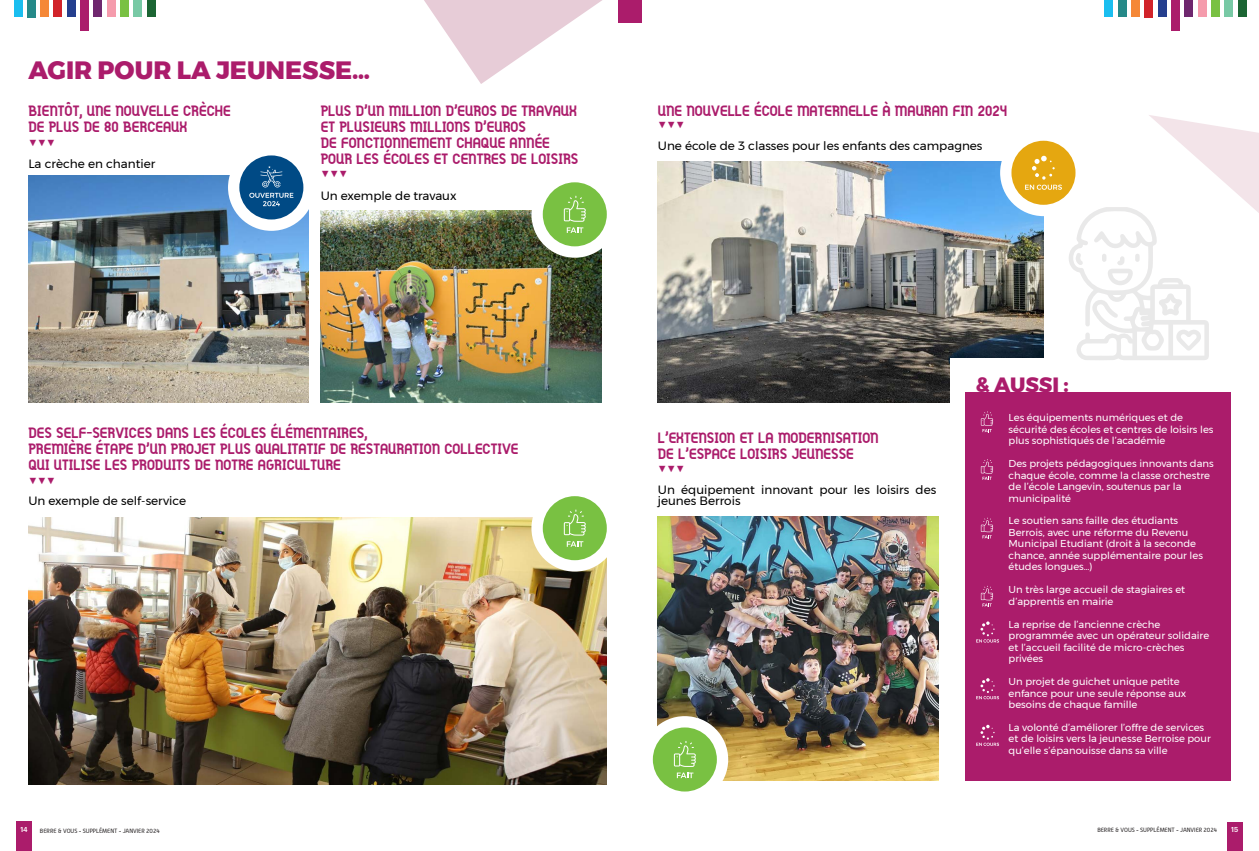
<style>
.page{position:relative;width:1259px;height:851px;background:#fff}
.page>*{position:absolute;margin:0;border:0;box-sizing:border-box;transform-origin:0 0}
.t1{font:800 25px "Montserrat";color:#ab1c6b}
.t2{font:800 20.6px "Montserrat";color:#ab1c6b}
.t3{font:15px/16px "Gilbert Bold Preview 4";color:#ab1c6b}
.t4{font:12px/11.5px "Montserrat";color:#000001}
.t5{font:10px/11.5px "Montserrat";color:#fff}
.t6{font:500 7px "Graphik";color:#fff}
.t7{font:6px "Alwyn";color:#231f20}
</style>
<div class="page">
<img style="left:658px;top:162px;width:385px;height:240px">
<div style="left:950px;top:358px;width:292px;height:252px;background:#fff"></div>
<svg style="left:424px;top:0;width:218px;height:84px"></svg>
<div style="left:618px;top:0;width:12px;height:23px;background:#ab1c6b"></div>
<div style="left:16px;top:821px;width:16px;height:29px;background:#ab1c6b"></div>
<div style="left:1227px;top:821px;width:15px;height:29px;background:#ab1c6b"></div>
<div style="left:27px;top:0;width:9px;height:17px;background:#258988"></div>
<div style="left:14px;top:0;width:8px;height:16px;background:#1abef0"></div>
<div style="left:147px;top:0;width:8px;height:16px;background:#1b6533"></div>
<div style="left:107px;top:0;width:9px;height:16px;background:#f59bac"></div>
<div style="left:94px;top:0;width:8px;height:16px;background:#6f276e"></div>
<div style="left:80px;top:0;width:9px;height:31px;background:#ab1c6b"></div>
<div style="left:67px;top:0;width:9px;height:16px;background:#253f8e"></div>
<div style="left:40px;top:0;width:9px;height:17px;background:#f58837"></div>
<div style="left:54px;top:0;width:8px;height:16px;background:#d1232a"></div>
<div style="left:134px;top:0;width:8px;height:16px;background:#78c9a5"></div>
<div style="left:120px;top:0;width:9px;height:16px;background:#79c142"></div>
<div style="left:1117px;top:0;width:9px;height:16px;background:#258988"></div>
<div style="left:1104px;top:0;width:9px;height:16px;background:#1abef0"></div>
<div style="left:1237px;top:0;width:9px;height:16px;background:#1b6533"></div>
<div style="left:1197px;top:0;width:9px;height:16px;background:#f59bac"></div>
<div style="left:1184px;top:0;width:9px;height:16px;background:#6f276e"></div>
<div style="left:1171px;top:0;width:8px;height:31px;background:#ab1c6b"></div>
<div style="left:1157px;top:0;width:9px;height:16px;background:#253f8e"></div>
<div style="left:1131px;top:0;width:8px;height:17px;background:#f58837"></div>
<div style="left:1144px;top:0;width:9px;height:17px;background:#d1232a"></div>
<div style="left:1224px;top:0;width:9px;height:16px;background:#78c9a5"></div>
<div style="left:1211px;top:0;width:8px;height:16px;background:#79c142"></div>
<div style="left:965px;top:392px;width:265px;height:388px;background:#ab1c6b"></div>
<img style="left:28px;top:176px;width:281px;height:226px">
<img style="left:321px;top:211px;width:280px;height:191px">
<img style="left:28px;top:517px;width:579px;height:267px">
<img style="left:658px;top:516px;width:280px;height:264px">
<div style="left:228px;top:144px;width:87px;height:87px;background:#fff;border-radius:50%"></div>
<div style="left:239px;top:155px;width:64px;height:64px;background:#004a85;border-radius:50%"></div>
<svg style="left:260px;top:166px;width:22px;height:21px"></svg>
<svg style="left:249px;top:193px;width:44px;height:13px"></svg>
<div style="left:531px;top:171px;width:87px;height:87px;background:#fff;border-radius:50%"></div>
<div style="left:543px;top:182px;width:64px;height:64px;background:#79c142;border-radius:50%"></div>
<svg style="left:564px;top:196px;width:22px;height:37px"></svg>
<div style="left:531px;top:484px;width:87px;height:87px;background:#fff;border-radius:50%"></div>
<div style="left:543px;top:496px;width:64px;height:64px;background:#79c142;border-radius:50%"></div>
<svg style="left:567px;top:541px;width:16px;height:5px"></svg>
<svg style="left:564px;top:509px;width:22px;height:26px"></svg>
<div style="left:641px;top:716px;width:87px;height:86px;background:#fff;border-radius:50%"></div>
<div style="left:653px;top:727px;width:64px;height:64px;background:#79c142;border-radius:50%"></div>
<svg style="left:677px;top:772px;width:16px;height:6px"></svg>
<svg style="left:674px;top:741px;width:22px;height:25px"></svg>
<div style="left:1000px;top:129px;width:86px;height:87px;background:#fff;border-radius:50%"></div>
<div style="left:1011px;top:141px;width:64px;height:64px;background:#e5a710;border-radius:50%"></div>
<svg style="left:1025px;top:156px;width:37px;height:34px"></svg>
<svg style="left:981px;top:459px;width:12px;height:21px"></svg>
<svg style="left:981px;top:411px;width:12px;height:21px"></svg>
<svg style="left:981px;top:517px;width:12px;height:21px"></svg>
<svg style="left:981px;top:585px;width:12px;height:21px"></svg>
<svg style="left:976px;top:678px;width:23px;height:21px"></svg>
<svg style="left:976px;top:724px;width:23px;height:21px"></svg>
<svg style="left:976px;top:621px;width:23px;height:21px"></svg>
<svg style="left:1068px;top:115px;width:191px;height:245px"></svg>
<p class="t1" style="left:28px;top:49px;width:343px">AGIR POUR LA JEUNESSE…</p>
<p class="t3" style="left:28px;top:101px;width:204px">BIENTÔT, UNE NOUVELLE CRÈCHE</p>
<p class="t3" style="left:28px;top:117px;width:161px">DE PLUS DE 80 BERCEAUX</p>
<p class="t4" style="left:28px;top:158px;width:129px">La crèche en chantier</p>
<p class="t3" style="left:321px;top:101px;width:259px">PLUS D’UN MILLION D’EUROS DE TRAVAUX ET PLUSIEURS MILLIONS D’EUROS<br>DE FONCTIONNEMENT CHAQUE ANNÉE POUR LES ÉCOLES ET CENTRES DE LOISIRS</p>
<p class="t4" style="left:321px;top:190px;width:137px">Un exemple de travaux</p>
<p class="t3" style="left:28px;top:423px;width:492px">DES SELF-SERVICES DANS LES ÉCOLES ÉLÉMENTAIRES,<br>PREMIÈRE ÉTAPE D’UN PROJET PLUS QUALITATIF DE RESTAURATION COLLECTIVE<br>QUI UTILISE LES PRODUITS DE NOTRE AGRICULTURE</p>
<p class="t4" style="left:28px;top:495px;width:159px">Un exemple de self-service</p>
<p class="t3" style="left:658px;top:101px;width:351px">UNE NOUVELLE ÉCOLE MATERNELLE À MAURAN FIN 2024</p>
<p class="t4" style="left:658px;top:140px;width:326px">Une école de 3 classes pour les enfants des campagnes</p>
<p class="t3" style="left:658px;top:428px;width:222px">L’EXTENSION ET LA MODERNISATION</p>
<p class="t3" style="left:658px;top:444px;width:198px">DE L’ESPACE LOISIRS JEUNESSE</p>
<p class="t4" style="left:658px;top:483px;width:280px">Un équipement innovant pour les loisirs des jeunes Berrois</p>
<p class="t2" style="left:975px;top:368px;width:95px">&amp; AUSSI :</p>
<p class="t5" style="left:1008px;top:412px;width:206px">Les équipements numériques et de sécurité des écoles et centres de loisirs les plus sophistiqués de l’académie</p>
<p class="t5" style="left:1008px;top:457px;width:207px">Des projets pédagogiques innovants dans chaque école, comme la classe orchestre de l’école Langevin, soutenus par la municipalité</p>
<p class="t5" style="left:1008px;top:515px;width:196px">Le soutien sans faille des étudiants Berrois, avec une réforme du Revenu Municipal Etudiant (droit à la seconde chance, année supplémentaire pour les études longues…)</p>
<p class="t5" style="left:1008px;top:584px;width:178px">Un très large accueil de stagiaires et d’apprentis en mairie</p>
<p class="t5" style="left:1008px;top:618px;width:202px">La reprise de l’ancienne crèche programmée avec un opérateur solidaire et l’accueil facilité de micro-crèches privées</p>
<p class="t5" style="left:1008px;top:675px;width:179px">Un projet de guichet unique petite enfance pour une seule réponse aux besoins de chaque famille</p>
<p class="t5" style="left:1008px;top:721px;width:204px">La volonté d’améliorer l’offre de services et de loisirs vers la jeunesse Berroise pour qu’elle s’épanouisse dans sa ville</p>
<p class="t6" style="left:20px;top:824px;width:9px">14</p>
<p class="t7" style="left:40px;top:826px;width:121px">BERRE &amp; VOUS - SUPPLÉMENT - JANVIER 2024</p>
<p class="t7" style="left:1097px;top:826px;width:121px">BERRE &amp; VOUS - SUPPLÉMENT - JANVIER 2024</p>
<p class="t6" style="left:1231px;top:824px;width:9px">15</p>
</div>
